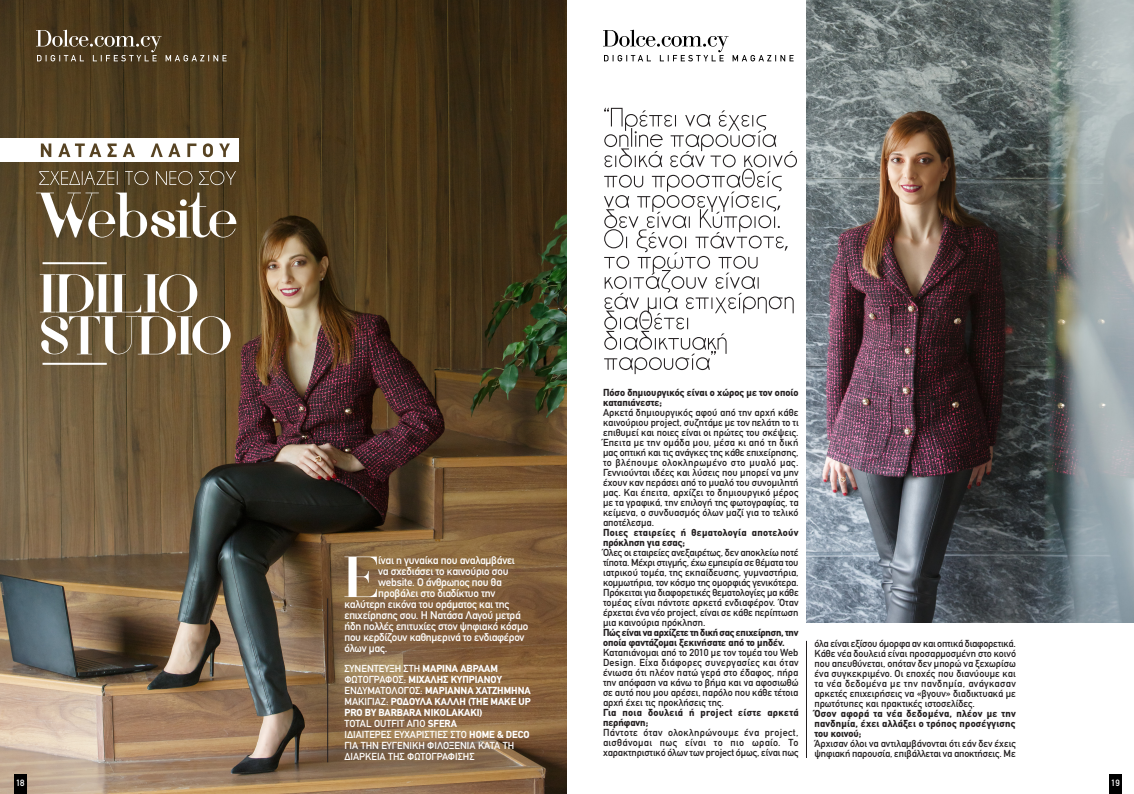
<style>
.page{position:relative;width:1134px;height:794px;background:#fff}
.page>*{position:absolute;margin:0;border:0;box-sizing:border-box;transform-origin:0 0}
.t1{font:66px "Voor";letter-spacing:-.035em;color:#fff}
.t2{font:59.5px "Voor";color:#fff}
.t3{font:56px/42px "Voor";letter-spacing:-.005em;color:#fff}
.t4{font:11px "CF Din";letter-spacing:-.02em;color:#fff}
.t5{font:10px/10px "CF Din";color:#231f20;text-align:justify}
.t6{font:700 10px/10px "CF Din";letter-spacing:.005em;color:#231f20;text-align:justify}
.t7{font:10px/11px "CF Din";color:#fff}
.t8{font:700 10px/11px "CF Din";color:#fff}
.t9{font:700 10px/10px "CF Din";letter-spacing:.035em;color:#231f20}
.t10{font:700 10px/10px "CF Din";letter-spacing:-.02em;color:#231f20}
.t11{font:9px "CF Din";color:#fff}
.s1{font-weight:700}
.s2{font-weight:400}
</style>
<div class="page">
<img style="left:0;top:0;width:567px;height:794px">
<img style="left:806px;top:0;width:328px;height:623px">
<svg style="left:604px;top:108px;width:193px;height:266px"></svg>
<hr style="left:806px;top:641px;width:1px;height:117px;background:#231f20">
<hr style="left:327px;top:598px;width:1px;height:164px;background:#231f20">
<svg style="left:36px;top:30px;width:191px;height:31px;background:#5f4f36"></svg>
<svg style="left:603px;top:30px;width:191px;height:31px"></svg>
<div style="left:14px;top:774px;width:13px;height:20px;background:#000"></div>
<div style="left:1109px;top:774px;width:13px;height:20px;background:#000"></div>
<svg style="left:39px;top:171px;width:197px;height:14px;background:#6f5f43"></svg>
<hr style="left:43px;top:363px;width:64px;height:2px;background:#fff">
<hr style="left:43px;top:262px;width:64px;height:2px;background:#fff">
<div style="left:0;top:138px;width:238px;height:24px;background:#fff"></div>
<svg style="left:41px;top:143px;width:189px;height:14px"></svg>
<p class="t1" style="left:36px;top:176px;width:204px">Website</p>
<p class="t3" style="left:40px;top:273px;width:194px">IDILIO<br>STUDIO</p>
<p class="t2" style="left:344px;top:542px;width:37px">E</p>
<p class="t4" style="left:378px;top:554px;width:138px">ίναι η γυναίκα που αναλαμβάνει</p>
<p class="t4" style="left:378px;top:565px;width:132px">να σχεδιάσει το καινούριο σου</p>
<p class="t4" style="left:378px;top:576px;width:125px">website. Ο άνθρωπος που θα</p>
<p class="t4" style="left:378px;top:587px;width:119px">προβάλει στο διαδίκτυο την</p>
<p class="t4" style="left:344px;top:598px;width:167px">καλύτερη εικόνα του οράματος και της</p>
<p class="t4" style="left:344px;top:609px;width:178px">επιχείρησης σου. Η Νατάσα Λαγού μετρά</p>
<p class="t4" style="left:344px;top:620px;width:185px">ήδη πολλές επιτυχίες στον ψηφιακό κόσμο</p>
<p class="t4" style="left:344px;top:631px;width:182px">που κερδίζουν καθημερινά το ενδιαφέρον</p>
<p class="t4" style="left:344px;top:642px;width:44px">όλων μας.</p>
<p class="t7" style="left:344px;top:663px;width:155px">ΣΥΝΈΝΤΕΥΞΗ ΣΤΗ <span class="s1">ΜΑΡΊΝΑ ΑΒΡΑΆΜ</span></p>
<p class="t8" style="left:344px;top:674px;width:159px"><span class="s2">ΦΩΤΟΓΡΆΦΟΣ:</span> ΜΙΧΆΛΗΣ ΚΥΠΡΙΑΝΟΎ</p>
<p class="t8" style="left:344px;top:685px;width:188px"><span class="s2">ΕΝΔΥΜΑΤΟΛΌΓΟΣ:</span> ΜΑΡΙΆΝΝΑ ΧΑΤΖΗΜΗΝΆ</p>
<p class="t8" style="left:344px;top:696px;width:188px"><span class="s2">ΜΑΚΙΓΙΆΖ:</span> ΡΟΔΟΎΛΑ ΚΑΛΛΉ (THE MAKE UP<br>PRO BY BARBARA NIKOLAKAKI)</p>
<p class="t7" style="left:344px;top:718px;width:114px">TOTAL OUTFIT ΑΠΌ <span class="s1">SFERA</span></p>
<p class="t7" style="left:344px;top:729px;width:187px">ΙΔΙΑΊΤΕΡΕΣ ΕΥΧΑΡΙΣΤΊΕΣ ΣΤΟ <span class="s1">HOME &amp; DECO<br></span>ΓΙΑ ΤΗΝ ΕΥΓΕΝΙΚΉ ΦΙΛΟΞΕΝΊΑ ΚΑΤΆ ΤΗ<br>ΔΙΆΡΚΕΙΑ ΤΗΣ ΦΩΤΟΓΡΆΦΙΣΗΣ</p>
<p class="t6" style="left:603px;top:388px;width:197px">Πόσο δημιουργικός είναι ο χώρος με τον οποίο καταπιάνεστε;</p>
<p class="t5" style="left:603px;top:408px;width:197px">Αρκετά δημιουργικός αφού από την αρχή κάθε καινούριου project, συζητάμε με τον πελάτη το τι επιθυμεί και ποιες είναι οι πρώτες του σκέψεις.<br>Έπειτα με την ομάδα μου, μέσα κι από τη δική μας οπτική και τις ανάγκες της κάθε επιχείρησης, το βλέπουμε ολοκληρωμένο στο μυαλό μας.<br>Γεννιούνται ιδέες και λύσεις που μπορεί να μην έχουν καν περάσει από το μυαλό του συνομιλητή μας. Και έπειτα, αρχίζει το δημιουργικό μέρος με τα γραφικά, την επιλογή της φωτογραφίας, τα κείμενα, ο συνδυασμός όλων μαζί για το τελικό αποτέλεσμα.</p>
<p class="t9" style="left:603px;top:528px;width:197px">Ποιες εταιρείες ή θεματολογία αποτελούν πρόκληση για εσας;</p>
<p class="t5" style="left:603px;top:548px;width:197px">Όλες οι εταιρείες ανεξαιρέτως, δεν αποκλείω ποτέ τίποτα. Μέχρι στιγμής, έχω εμπειρία σε θέματα του ιατρικού τομέα, της εκπαίδευσης, γυμναστήρια, κομμωτήρια, τον κόσμο της ομορφιάς γενικότερα.<br>Πρόκειται για διαφορετικές θεματολογίες μα κάθε τομέας είναι πάντοτε αρκετά ενδιαφέρον. Όταν έρχεται ένα νέο project, είναι σε κάθε περίπτωση μια καινούρια πρόκληση.</p>
<p class="t10" style="left:603px;top:628px;width:197px">Πώς είναι να αρχίζετε τη δική σας επιχείρηση, την οποία φαντάζομαι ξεκινήσατε από το μηδέν.</p>
<p class="t5" style="left:603px;top:648px;width:197px">Καταπιάνομαι από το 2010 με τον τομέα του Web Design. Είχα διάφορες συνεργασίες και όταν ένιωσα ότι πλέον πατώ γερά στο έδαφος, πήρα την απόφαση να κάνω το βήμα και να αφοσιωθώ σε αυτό που μου αρέσει, παρόλο που κάθε τέτοια αρχή έχει τις προκλήσεις της.</p>
<p class="t9" style="left:603px;top:708px;width:197px">Για ποια δουλειά ή project είστε αρκετά περήφανη;</p>
<p class="t5" style="left:603px;top:728px;width:197px">Πάντοτε όταν ολοκληρώνουμε ένα project, αισθάνομαι πως είναι το πιο ωραίο. Το χαρακτηριστικό όλων των project όμως, είναι πως</p>
<p class="t5" style="left:814px;top:639px;width:203px">όλα είναι εξίσου όμορφα αν και οπτικά διαφορετικά.<br>Κάθε νέα δουλειά είναι προσαρμοσμένη στο κοινό που απευθύνεται, οπόταν δεν μπορώ να ξεχωρίσω ένα συγκεκριμένο. Οι εποχές που διανύουμε και τα νέα δεδομένα με την πανδημία, ανάγκασαν αρκετές επιχειρήσεις να «βγουν» διαδικτυακά με πρωτότυπες και πρακτικές ιστοσελίδες.</p>
<p class="t6" style="left:814px;top:709px;width:203px">Όσον αφορά τα νέα δεδομένα, πλέον με την πανδημία, έχει αλλάξει ο τρόπος προσέγγισης του κοινού;</p>
<p class="t5" style="left:814px;top:739px;width:203px">Άρχισαν όλοι να αντιλαμβάνονται ότι εάν δεν έχεις ψηφιακή παρουσία, επιβάλλεται να αποκτήσεις. Με</p>
<p class="t11" style="left:16px;top:777px;width:10px">18</p>
<p class="t11" style="left:1111px;top:777px;width:10px">19</p>
</div>
